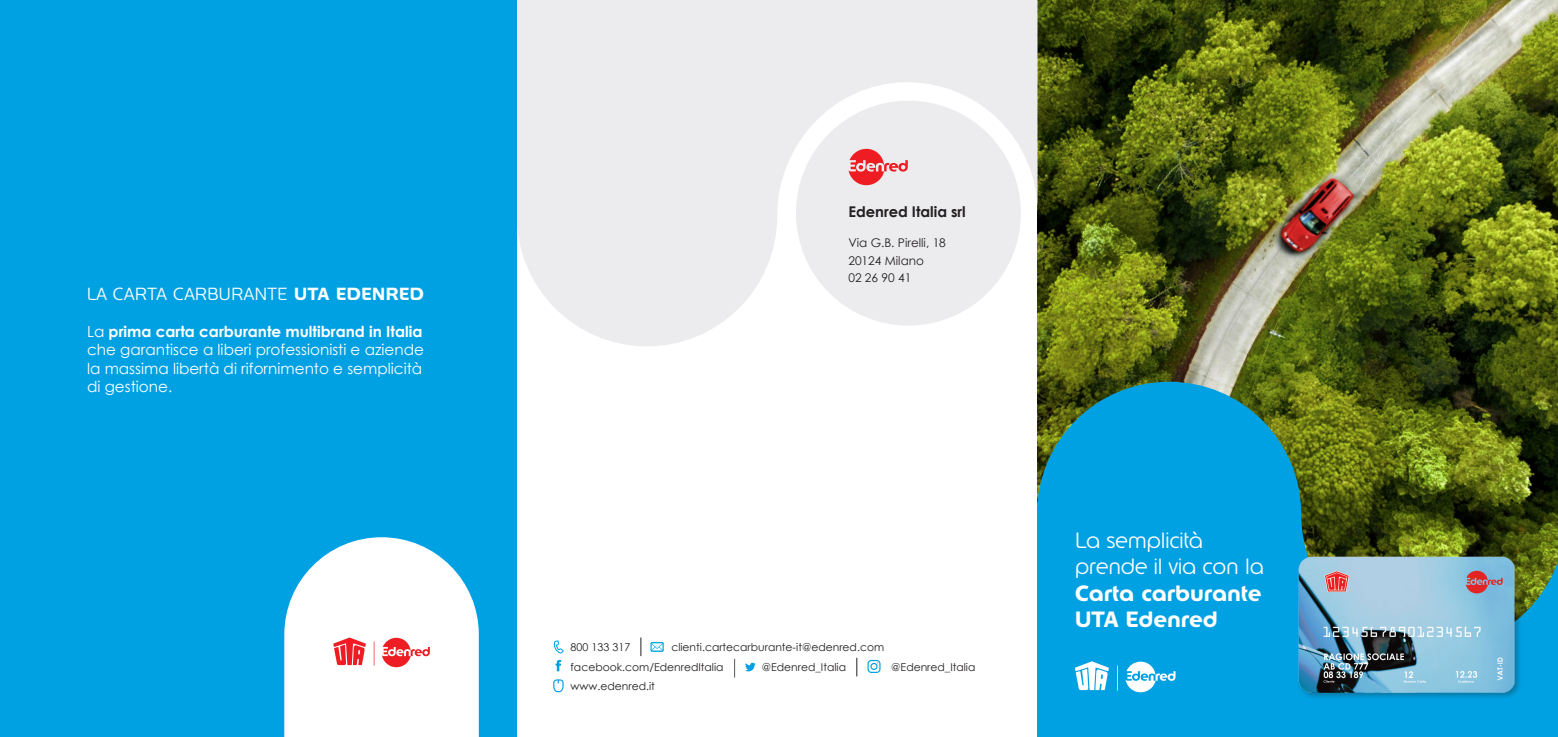
<style>
.page{position:relative;width:1558px;height:737px;background:#fff}
.page>*{position:absolute;margin:0;border:0;box-sizing:border-box;transform-origin:0 0}
.Paragrafo_base{font:700 21.88px/26.2px "Churchward Lorina";letter-spacing:-.01em;color:#fff}
.Paragrafo_base-2{font:300 21.88px "Churchward Lorina";letter-spacing:-.02em;color:#fff}
.Paragrafo_base-3{font:300 17.32px "Edenred";letter-spacing:.03em;color:#fff}
.Paragrafo_base-4{font:15.22px/18.5px "Century Gothic";color:#fff;text-align:justify}
.Paragrafo_base-5{font:700 14.79px "Century Gothic";color:#231f20}
.Paragrafo_base-6{font:11.99px "Century Gothic";color:#231f20}
.Paragrafo_base-7{font:10.76px "Century Gothic";color:#231f20}
.s1{font-weight:700}
.s2{font-weight:300}
</style>
<div class="page">
<img style="left:1037px;top:0;width:521px;height:382px">
<svg style="left:1037px;top:382px;width:521px;height:355px;background:#1b8898"></svg>
<svg style="left:1117px;top:665px;width:1px;height:25px"></svg>
<svg style="left:1125px;top:661px;width:50px;height:31px"></svg>
<svg style="left:1075px;top:661px;width:34px;height:29px"></svg>
<div style="left:1297px;top:555px;width:224px;height:145px;background:#231f20;opacity:.3"></div>
<img style="left:1298px;top:556px;width:217px;height:137px">
<svg style="left:553px;top:640px;width:11px;height:13px"></svg>
<svg style="left:650px;top:642px;width:14px;height:9px"></svg>
<svg style="left:553px;top:679px;width:10px;height:13px"></svg>
<svg style="left:641px;top:637px;width:1px;height:19px"></svg>
<svg style="left:555px;top:660px;width:6px;height:11px"></svg>
<svg style="left:734px;top:659px;width:1px;height:18px"></svg>
<svg style="left:745px;top:662px;width:11px;height:9px"></svg>
<svg style="left:856px;top:657px;width:1px;height:19px"></svg>
<svg style="left:867px;top:660px;width:13px;height:13px"></svg>
<svg style="left:517px;top:0;width:520px;height:346px;fill:#ececee"></svg>
<svg style="left:848px;top:149px;width:60px;height:36px;background:#ec9094"></svg>
<div style="left:0;top:0;width:516px;height:737px;background:#00a1e3"></div>
<svg style="left:284px;top:537px;width:195px;height:200px;background:#e2edf4"></svg>
<p class="Paragrafo_base-3" style="left:87px;top:282px;width:338px">LA CARTA CARBURANTE <span class="s1">UTA EDENRED</span></p>
<p class="Paragrafo_base-4" style="left:87px;top:321px;width:338px">La <span class="s1">prima carta carburante multibrand in Italia </span>che garantisce a liberi professionisti e aziende la massima libertà di rifornimento e semplicità di gestione.</p>
<p class="Paragrafo_base-5" style="left:848px;top:202px;width:119px">Edenred Italia srl</p>
<p class="Paragrafo_base-6" style="left:848px;top:234px;width:99px">Via G.B. Pirelli, 18</p>
<p class="Paragrafo_base-6" style="left:848px;top:252px;width:77px">20124 Milano</p>
<p class="Paragrafo_base-6" style="left:848px;top:269px;width:65px">02 26 90 41</p>
<p class="Paragrafo_base-7" style="left:570px;top:639px;width:61px">800 133 317</p>
<p class="Paragrafo_base-7" style="left:671px;top:639px;width:214px">clienti.cartecarburante-it@edenred.com</p>
<p class="Paragrafo_base-7" style="left:570px;top:678px;width:86px">www.edenred.it</p>
<p class="Paragrafo_base-7" style="left:570px;top:659px;width:155px">facebook.com/EdenredItalia</p>
<p class="Paragrafo_base-7" style="left:762px;top:659px;width:86px">@Edenred_Italia</p>
<p class="Paragrafo_base-7" style="left:891px;top:659px;width:86px">@Edenred_Italia</p>
<p class="Paragrafo_base-2" style="left:1075px;top:526px;width:130px">La semplicità</p>
<p class="Paragrafo_base" style="left:1075px;top:553px;width:191px"><span class="s2">prende il via con la<br></span>Carta carburante<br>UTA Edenred</p>
</div>
